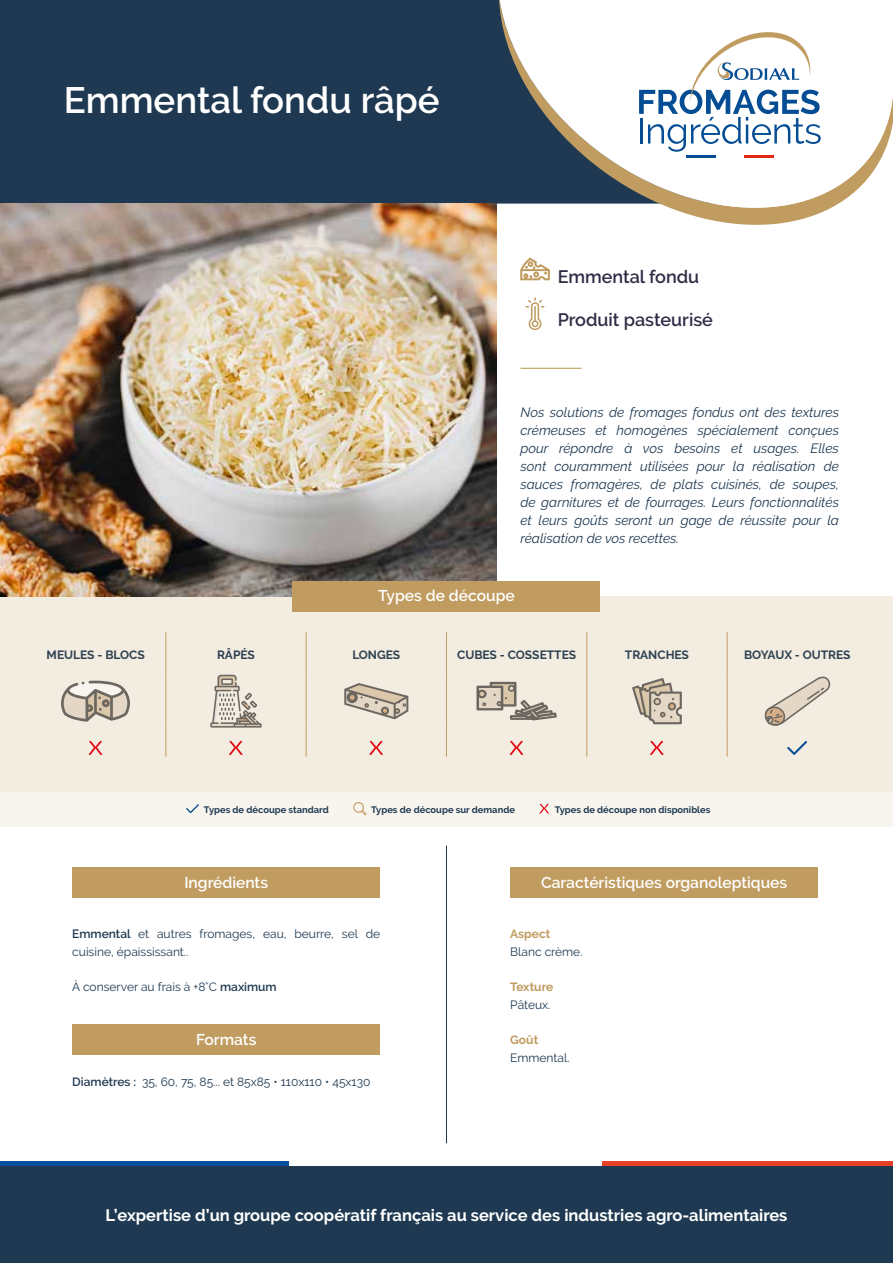
<style>
.page{position:relative;width:893px;height:1263px;background:#fff}
.page>*{position:absolute;margin:0;border:0;box-sizing:border-box;transform-origin:0 0}
.t1{font:600 36.6px "Raleway";color:#fff}
.t2{font:600 18px "Raleway";color:#312c46}
.t3{font:700 16.5px "Raleway";color:#fff}
.t4{font:600 15.6px "Raleway";color:#fff}
.t5{font:italic 13.5px/18px "Raleway";color:#1e3951;text-align:justify}
.t6{font:12px/18px "Raleway";color:#1e3951}
.t7{font:700 12px "Raleway";color:#1e3951}
.t8{font:700 12px "Raleway";color:#c09c60}
.t9{font:700 9.3px "Raleway";color:#1e3951}
.s1{font-weight:600}
</style>
<div class="page">
<div style="left:0;top:0;width:499px;height:204px;background:#1e3951"></div>
<svg style="left:500px;top:3px;width:393px;height:222px"></svg>
<hr style="left:686px;top:155px;width:29px;height:3px;background:#044c93">
<hr style="left:744px;top:155px;width:30px;height:3px;background:#e52613">
<svg style="left:639px;top:27px;width:182px;height:125px"></svg>
<div style="left:0;top:1162px;width:893px;height:101px;background:#1e3951"></div>
<div style="left:0;top:1161px;width:291px;height:5px;background:#08509e"></div>
<div style="left:289px;top:1161px;width:313px;height:5px;background:#fff"></div>
<div style="left:602px;top:1161px;width:291px;height:5px;background:#e84127"></div>
<div style="left:510px;top:867px;width:308px;height:31px;background:#c09c60"></div>
<div style="left:72px;top:867px;width:308px;height:31px;background:#c09c60"></div>
<svg style="left:0;top:596px;width:893px;height:230px;fill:#f3ece0"></svg>
<svg style="left:353px;top:801px;width:13px;height:15px"></svg>
<svg style="left:186px;top:804px;width:13px;height:9px"></svg>
<svg style="left:539px;top:804px;width:10px;height:10px"></svg>
<img style="left:0;top:204px;width:496px;height:392px">
<hr style="left:446px;top:845px;width:1px;height:298px;background:#1e3951">
<hr style="left:520px;top:368px;width:61px;height:1px;background:#c5a669">
<svg style="left:520px;top:258px;width:30px;height:22px"></svg>
<svg style="left:526px;top:297px;width:18px;height:33px"></svg>
<svg style="left:89px;top:741px;width:13px;height:14px"></svg>
<svg style="left:229px;top:741px;width:14px;height:14px"></svg>
<svg style="left:369px;top:741px;width:14px;height:14px"></svg>
<svg style="left:510px;top:741px;width:13px;height:14px"></svg>
<svg style="left:650px;top:741px;width:13px;height:14px"></svg>
<svg style="left:787px;top:741px;width:20px;height:14px"></svg>
<div style="left:293px;top:581px;width:307px;height:31px;background:#c09c60"></div>
<div style="left:72px;top:1024px;width:308px;height:31px;background:#c09c60"></div>
<h1 class="t1" style="left:64px;top:86px;width:377px">Emmental fondu râpé</h1>
<h2 class="t2" style="left:558px;top:270px;width:143px">Emmental fondu</h2>
<h2 class="t2" style="left:558px;top:312px;width:157px">Produit pasteurisé</h2>
<p class="t5" style="left:520px;top:404px;width:320px">Nos solutions de fromages fondus ont des textures crémeuses et homogènes spécialement conçues pour répondre à vos besoins et usages. Elles sont couramment utilisées pour la réalisation de sauces fromagères, de plats cuisinés, de soupes, de garnitures et de fourrages. Leurs fonctionnalités et leurs goûts seront un gage de réussite pour la réalisation de vos recettes.</p>
<p class="t4" style="left:378px;top:590px;width:138px">Types de découpe</p>
<p class="t7" style="left:47px;top:648px;width:100px">MEULES - BLOCS</p>
<p class="t7" style="left:217px;top:648px;width:39px">RÂPÉS</p>
<p class="t7" style="left:352px;top:648px;width:49px">LONGES</p>
<p class="t7" style="left:457px;top:648px;width:120px">CUBES - COSSETTES</p>
<p class="t7" style="left:625px;top:648px;width:66px">TRANCHES</p>
<p class="t7" style="left:744px;top:648px;width:108px">BOYAUX - OUTRES</p>
<p class="t9" style="left:204px;top:804px;width:126px">Types de découpe standard</p>
<p class="t9" style="left:371px;top:804px;width:145px">Types de découpe sur demande</p>
<p class="t9" style="left:555px;top:804px;width:157px">Types de découpe non disponibles</p>
<p class="t4" style="left:184px;top:876px;width:85px">Ingrédients</p>
<p class="t4" style="left:541px;top:876px;width:248px">Caractéristiques organoleptiques</p>
<p class="t6" style="left:72px;top:925px;width:309px"><span class="s1">Emmental</span> et autres fromages, eau, beurre, sel de cuisine, épaississant..</p>
<p class="t6" style="left:72px;top:978px;width:206px">À conserver au frais à +8°C <span class="s1">maximum</span></p>
<p class="t4" style="left:196px;top:1033px;width:62px">Formats</p>
<p class="t6" style="left:72px;top:1073px;width:300px"><span class="s1">Diamètres :</span> 35, 60, 75, 85... et 85x85 • 110x110 • 45x130</p>
<p class="t8" style="left:510px;top:927px;width:42px">Aspect</p>
<p class="t6" style="left:510px;top:943px;width:74px">Blanc crème.</p>
<p class="t8" style="left:510px;top:980px;width:44px">Texture</p>
<p class="t6" style="left:510px;top:996px;width:42px">Pâteux.</p>
<p class="t8" style="left:510px;top:1033px;width:29px">Goût</p>
<p class="t6" style="left:510px;top:1049px;width:61px">Emmental.</p>
<p class="t3" style="left:106px;top:1208px;width:683px">L’expertise d’un groupe coopératif français au service des industries agro-alimentaires</p>
</div>
